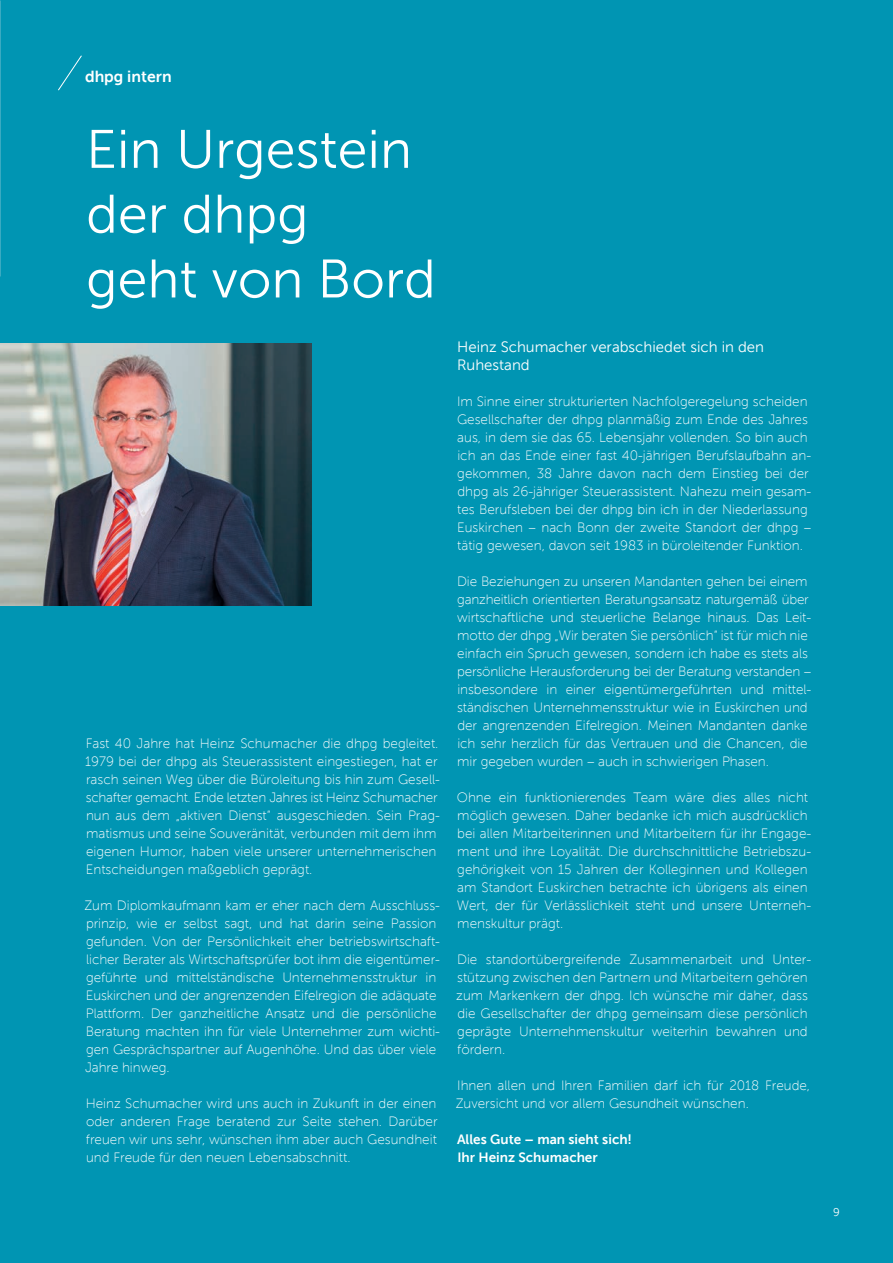
<style>
.page{position:relative;width:893px;height:1263px;background:#0095b3}
.page>*{position:absolute;margin:0;border:0;box-sizing:border-box;transform-origin:0 0}
.t1{font:700 54px/64.8px "Museofordhpg";color:#fff}
.t2{font:800 15.75px "Museofordhpg";color:#fff}
.t3{font:700 15px/18px "Museofordhpg";color:#fff}
.t4{font:13.5px/18px "Museofordhpg";color:#fff}
.t5{font:800 13.5px/18px "Museofordhpg";color:#fff}
.t6{font:700 11.25px "Museofordhpg";color:#fff}
</style>
<div class="page">
<svg style="left:58px;top:55px;width:24px;height:36px"></svg>
<img style="left:0;top:343px;width:312px;height:263px">
<p class="t2" style="left:85px;top:68px;width:88px">dhpg intern</p>
<h1 class="t1" style="left:86px;top:117px;width:351px">Ein Urgestein der dhpg<br>geht von Bord</h1>
<p class="t4" style="left:85px;top:734px;width:356px">Fast 40 Jahre hat Heinz Schumacher die dhpg begleitet.<br>1979 bei der dhpg als Steuerassistent eingestiegen, hat er rasch seinen Weg über die Büroleitung bis hin zum Gesell&shy;schafter gemacht. Ende letzten Jahres ist Heinz Schumacher nun aus dem „aktiven Dienst“ ausgeschieden. Sein Prag&shy;matismus und seine Souveränität, verbunden mit dem ihm eigenen Humor, haben viele unserer unternehmerischen Entscheidungen maßgeblich geprägt.</p>
<p class="t4" style="left:84px;top:896px;width:357px">Zum Diplomkaufmann kam er eher nach dem Ausschluss&shy;prinzip, wie er selbst sagt, und hat darin seine Passion gefunden. Von der Persönlichkeit eher betriebswirtschaft&shy;licher Berater als Wirtschaftsprüfer bot ihm die eigentümer&shy;geführte und mittelständische Unternehmensstruktur in Euskirchen und der angrenzenden Eifelregion die adäquate Plattform. Der ganzheitliche Ansatz und die persönliche Beratung machten ihn für viele Unternehmer zum wichti&shy;gen Gesprächspartner auf Augenhöhe. Und das über viele Jahre hinweg.</p>
<p class="t4" style="left:86px;top:1094px;width:353px;text-align:justify">Heinz Schumacher wird uns auch in Zukunft in der einen oder anderen Frage beratend zur Seite stehen. Darüber freuen wir uns sehr, wünschen ihm aber auch Gesundheit und Freude für den neuen Lebensabschnitt.</p>
<p class="t3" style="left:457px;top:338px;width:308px">Heinz Schumacher verabschiedet sich in den<br>Ruhestand</p>
<p class="t4" style="left:457px;top:392px;width:356px">Im Sinne einer strukturierten Nachfolgeregelung scheiden Gesellschafter der dhpg planmäßig zum Ende des Jahres aus, in dem sie das 65. Lebensjahr vollenden. So bin auch ich an das Ende einer fast 40-jährigen Berufslaufbahn an&shy;gekommen, 38 Jahre davon nach dem Einstieg bei der dhpg als 26-jähriger Steuerassistent. Nahezu mein gesam&shy;tes Berufsleben bei der dhpg bin ich in der Niederlassung Euskirchen – nach Bonn der zweite Standort der dhpg – tätig gewesen, davon seit 1983 in büroleitender Funktion.</p>
<p class="t4" style="left:457px;top:572px;width:356px">Die Beziehungen zu unseren Mandanten gehen bei einem ganzheitlich orientierten Beratungsansatz naturgemäß über wirtschaftliche und steuerliche Belange hinaus. Das Leit&shy;motto der dhpg „Wir beraten Sie persönlich“ ist für mich nie einfach ein Spruch gewesen, sondern ich habe es stets als persönliche Herausforderung bei der Beratung verstanden – insbesondere in einer eigentümergeführten und mittel&shy;ständischen Unternehmensstruktur wie in Euskirchen und der angrenzenden Eifelregion. Meinen Mandanten danke ich sehr herzlich für das Vertrauen und die Chancen, die mir gegeben wurden – auch in schwierigen Phasen.</p>
<p class="t4" style="left:457px;top:788px;width:356px">Ohne ein funktionierendes Team wäre dies alles nicht möglich gewesen. Daher bedanke ich mich ausdrücklich bei allen Mitarbeiterinnen und Mitarbeitern für ihr Engage&shy;ment und ihre Loyalität. Die durchschnittliche Betriebszu&shy;gehörigkeit von 15 Jahren der Kolleginnen und Kollegen am Standort Euskirchen betrachte ich übrigens als einen Wert, der für Verlässlichkeit steht und unsere Unterneh&shy;menskultur prägt.</p>
<p class="t4" style="left:456px;top:950px;width:356px">Die standortübergreifende Zusammenarbeit und Unter&shy;stützung zwischen den Partnern und Mitarbeitern gehören zum Markenkern der dhpg. Ich wünsche mir daher, dass die Gesellschafter der dhpg gemeinsam diese persönlich geprägte Unternehmenskultur weiterhin bewahren und fördern.</p>
<p class="t4" style="left:456px;top:1076px;width:356px">Ihnen allen und Ihren Familien darf ich für 2018 Freude,<br>Zuversicht und vor allem Gesundheit wünschen.</p>
<p class="t5" style="left:457px;top:1130px;width:177px">Alles Gute – man sieht sich!<br>Ihr Heinz Schumacher</p>
<p class="t6" style="left:833px;top:1206px;width:8px">9</p>
</div>
